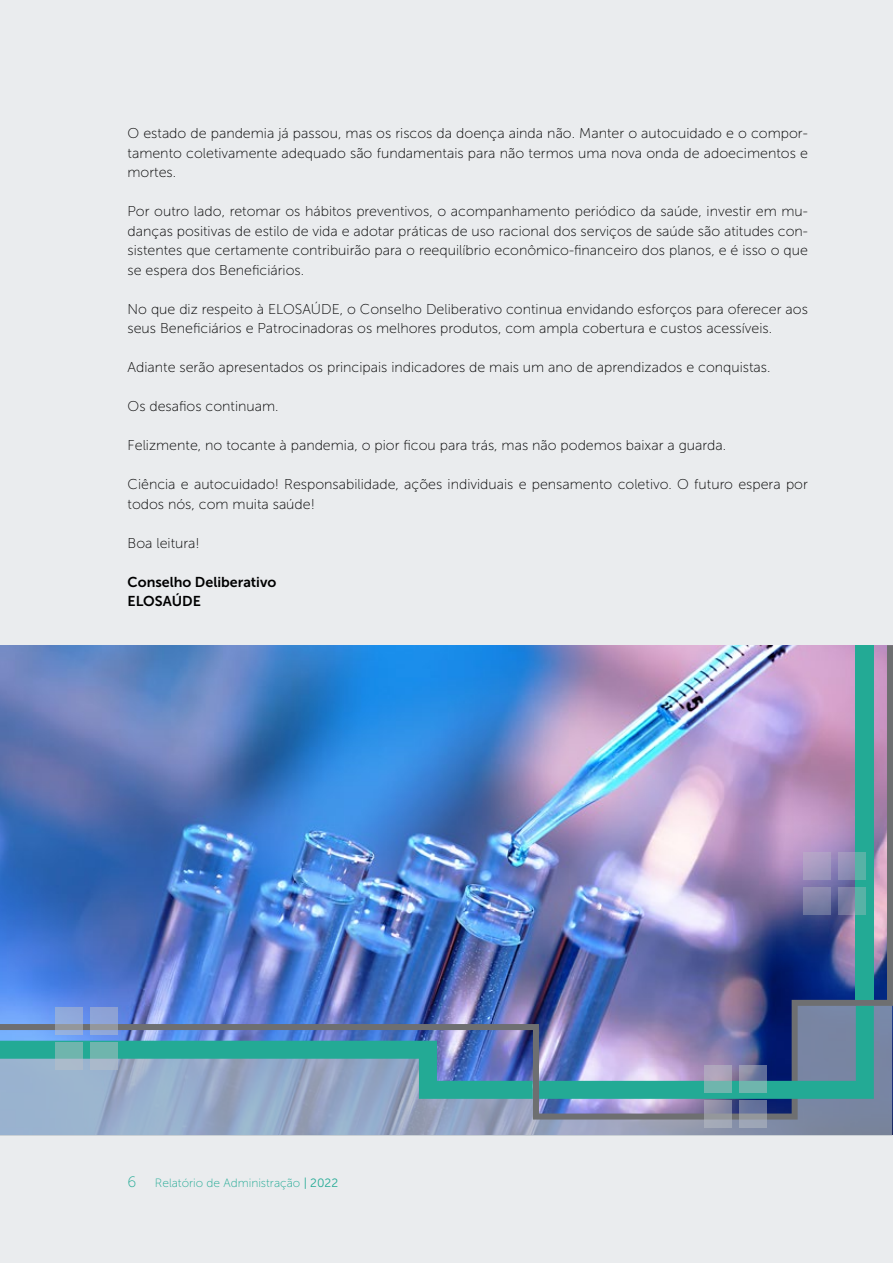
<style>
.page{position:relative;width:893px;height:1263px;background:#eaecee}
.page>*{position:absolute;margin:0;border:0;box-sizing:border-box;transform-origin:0 0}
.t1{font:14.25px/19.5px "Museo Sans 100";color:#000;text-align:justify}
.t2{font:14.25px/19.5px "Museo Sans 700";color:#000}
.t3{font:12px "Museo Sans 100";color:#23aa95}
.s1{font-size:15px}
.s2{font-family:"Museo Sans 300"}
</style>
<div class="page">
<svg style="left:0;top:1119px;width:892px;height:17px;background:#96a5be"></svg>
<img style="left:0;top:645px;width:893px;height:474px">
<div style="left:856px;top:645px;width:18px;height:355px;background:#23aa95"></div>
<svg style="left:539px;top:1006px;width:335px;height:93px;background:#6786a8"></svg>
<svg style="left:0;top:1041px;width:533px;height:58px;background:#6aa2b6"></svg>
<svg style="left:838px;top:852px;width:28px;height:28px"></svg>
<div style="left:803px;top:852px;width:28px;height:28px;background:linear-gradient(to right,#af9fc4,#a098be)"></div>
<svg style="left:838px;top:887px;width:28px;height:28px"></svg>
<div style="left:803px;top:887px;width:28px;height:28px;background:linear-gradient(to bottom,#938eb2,#6a749c)"></div>
<svg style="left:90px;top:1007px;width:28px;height:28px"></svg>
<svg style="left:55px;top:1007px;width:28px;height:28px"></svg>
<svg style="left:90px;top:1042px;width:28px;height:28px"></svg>
<svg style="left:55px;top:1042px;width:28px;height:28px"></svg>
<svg style="left:739px;top:1065px;width:28px;height:28px"></svg>
<svg style="left:704px;top:1065px;width:28px;height:28px"></svg>
<svg style="left:739px;top:1100px;width:28px;height:28px"></svg>
<svg style="left:704px;top:1100px;width:28px;height:28px"></svg>
<p class="t1" style="left:128px;top:124px;width:682px">O estado de pandemia já passou, mas os riscos da doença ainda não. Manter o autocuidado e o compor&shy;tamento coletivamente adequado são fundamentais para não termos uma nova onda de adoecimentos e mortes.</p>
<p class="t1" style="left:128px;top:202px;width:682px">Por outro lado, retomar os hábitos preventivos, o acompanhamento periódico da saúde, investir em mu&shy;danças positivas de estilo de vida e adotar práticas de uso racional dos serviços de saúde são atitudes con&shy;sistentes que certamente contribuirão para o reequilíbrio econômico-financeiro dos planos, e é isso o que se espera dos Beneficiários.</p>
<p class="t1" style="left:128px;top:299px;width:682px">No que diz respeito à ELOSAÚDE, o Conselho Deliberativo continua envidando esforços para oferecer aos seus Beneficiários e Patrocinadoras os melhores produtos, com ampla cobertura e custos acessíveis.</p>
<p class="t1" style="left:128px;top:358px;width:644px">Adiante serão apresentados os principais indicadores de mais um ano de aprendizados e conquistas.</p>
<p class="t1" style="left:128px;top:397px;width:152px">Os desafios continuam.</p>
<p class="t1" style="left:128px;top:436px;width:600px">Felizmente, no tocante à pandemia, o pior ficou para trás, mas não podemos baixar a guarda.</p>
<p class="t1" style="left:128px;top:475px;width:682px">Ciência e autocuidado! Responsabilidade, ações individuais e pensamento coletivo. O futuro espera por todos nós, com muita saúde!</p>
<p class="t1" style="left:128px;top:533px;width:74px">Boa leitura!</p>
<p class="t2" style="left:128px;top:572px;width:150px">Conselho Deliberativo<br>ELOSAÚDE</p>
<p class="t3" style="left:128px;top:1176px;width:212px"><span class="s1">6</span> Relatório de Administração <span class="s2">| 2022</span></p>
</div>
